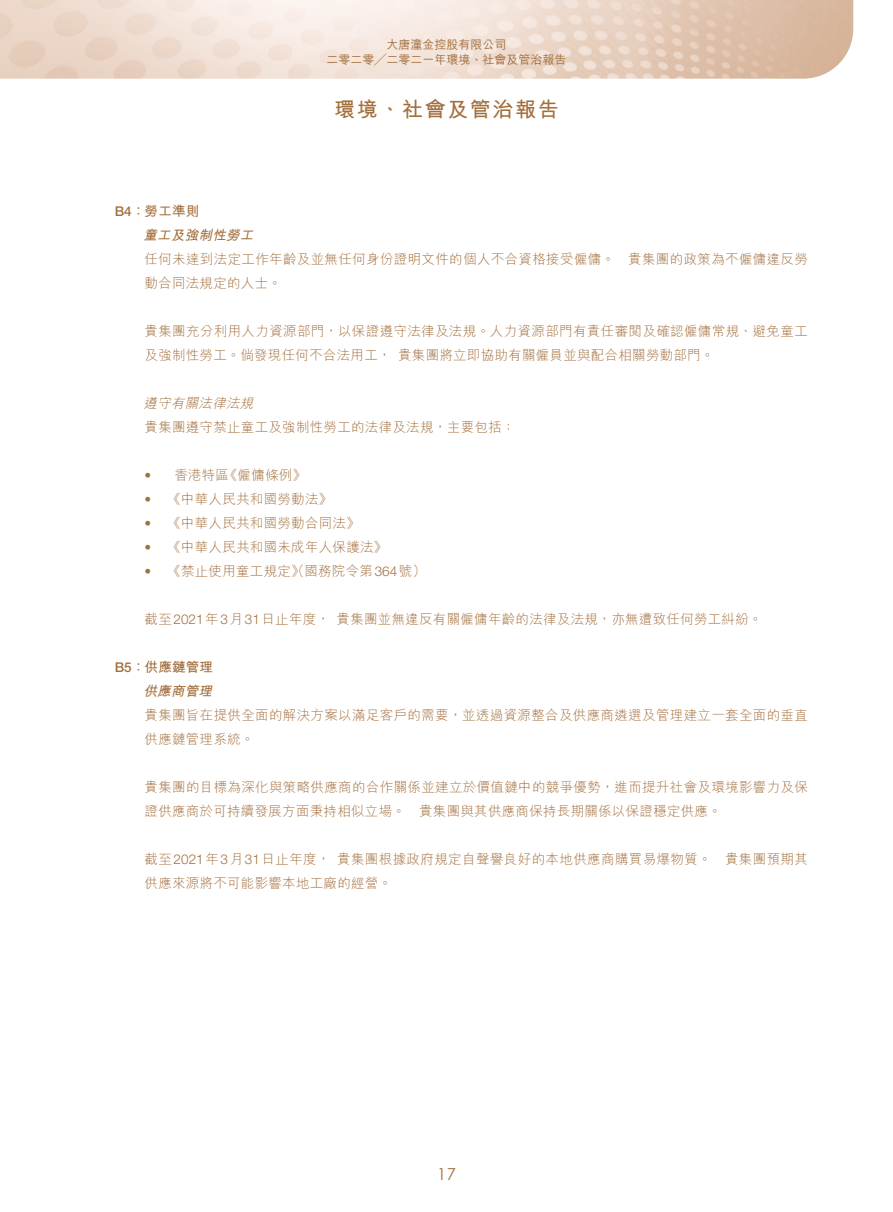
<style>
.page{position:relative;width:893px;height:1212px;background:#fff}
.page>*{position:absolute;margin:0;border:0;box-sizing:border-box;transform-origin:0 0}
.t1{font:700 21px "M Hei HK";letter-spacing:.08em;color:#a36f3d}
.t2{font:16.5px "Century Gothic";color:#a36f3d}
.t3{font:300 13.5px/24px "M Hei HK";letter-spacing:.025em;color:#a36f3d}
.t4{font:italic 700 13.5px/24px "M Hei HK";color:#a36f3d}
.t5{font:700 13.5px/24px "M Hei HK";letter-spacing:.02em;color:#a36f3d;text-align:right}
.t6{font:italic 300 13.5px "M Hei HK";color:#a36f3d}
.t7{font:500 12px/15px "M Hei HK";color:#a36f3d;text-align:center}
.s1{font-family:"Helvetica Neue LT Std";font-weight:500;font-style:normal}
.s2{font-style:normal}
.s3{font-family:"Helvetica Neue LT Std"}
.s4{font-family:"Helvetica Neue LT Std";font-weight:500}
.s5{font-style:italic}
</style>
<div class="page">
<img style="left:0;top:0;width:853px;height:79px">
<p class="t7" style="left:326px;top:36px;width:241px">大唐潼金控股有限公司<br>二零二零╱二零二一年環境、社會及管治報告</p>
<h1 class="t1" style="left:334px;top:94px;width:226px">環境、社會及管治報告</h1>
<p class="t4" style="left:143px;top:198px;width:115px;text-indent:-29px"><span class="s1">B4</span><span class="s2">：勞工準則<br></span>童工及強制性勞工</p>
<p class="t3" style="left:145px;top:247px;width:665px">任何未達到法定工作年齡及並無任何身份證明文件的個人不合資格接受僱傭。 貴集團的政策為不僱傭違反勞動合同法規定的人士。</p>
<p class="t3" style="left:145px;top:319px;width:665px">貴集團充分利用人力資源部門，以保證遵守法律及法規。人力資源部門有責任審閱及確認僱傭常規、避免童工及強制性勞工。倘發現任何不合法用工，貴集團將立即協助有關僱員並與配合相關勞動部門。</p>
<p class="t6" style="left:143px;top:396px;width:114px">遵守有關法律法規</p>
<p class="t3" style="left:145px;top:415px;width:372px">貴集團遵守禁止童工及強制性勞工的法律及法規，主要包括：</p>
<p class="t3" style="left:145px;top:463px;width:163px"><span class="s3">•</span> 香港特區《僱傭條例》</p>
<p class="t3" style="left:145px;top:487px;width:189px"><span class="s3">•</span> 《中華人民共和國勞動法》</p>
<p class="t3" style="left:145px;top:511px;width:216px"><span class="s3">•</span> 《中華人民共和國勞動合同法》</p>
<p class="t3" style="left:145px;top:535px;width:244px"><span class="s3">•</span> 《中華人民共和國未成年人保護法》</p>
<p class="t3" style="left:145px;top:559px;width:283px"><span class="s3">•</span> 《禁止使用童工規定》（國務院令第<span class="s3">364</span>號）</p>
<p class="t3" style="left:145px;top:607px;width:619px">截至<span class="s3">2021</span>年<span class="s3">3</span>月<span class="s3">31</span>日止年度，貴集團並無違反有關僱傭年齡的法律及法規，亦無遭致任何勞工糾紛。</p>
<p class="t5" style="left:115px;top:654px;width:102px"><span class="s4">B5</span>：供應鏈管理<span class="s5">供應商管理</span></p>
<p class="t3" style="left:145px;top:703px;width:665px">貴集團旨在提供全面的解決方案以滿足客戶的需要，並透過資源整合及供應商遴選及管理建立一套全面的垂直供應鏈管理系統。</p>
<p class="t3" style="left:145px;top:775px;width:665px">貴集團的目標為深化與策略供應商的合作關係並建立於價值鏈中的競爭優勢，進而提升社會及環境影響力及保證供應商於可持續發展方面秉持相似立場。 貴集團與其供應商保持長期關係以保證穩定供應。</p>
<p class="t3" style="left:145px;top:847px;width:665px">截至<span class="s3">2021</span>年<span class="s3">3</span>月<span class="s3">31</span>日止年度，貴集團根據政府規定自聲譽良好的本地供應商購買易爆物質。 貴集團預期其供應來源將不可能影響本地工廠的經營。</p>
<p class="t2" style="left:437px;top:1162px;width:20px">17</p>
</div>
